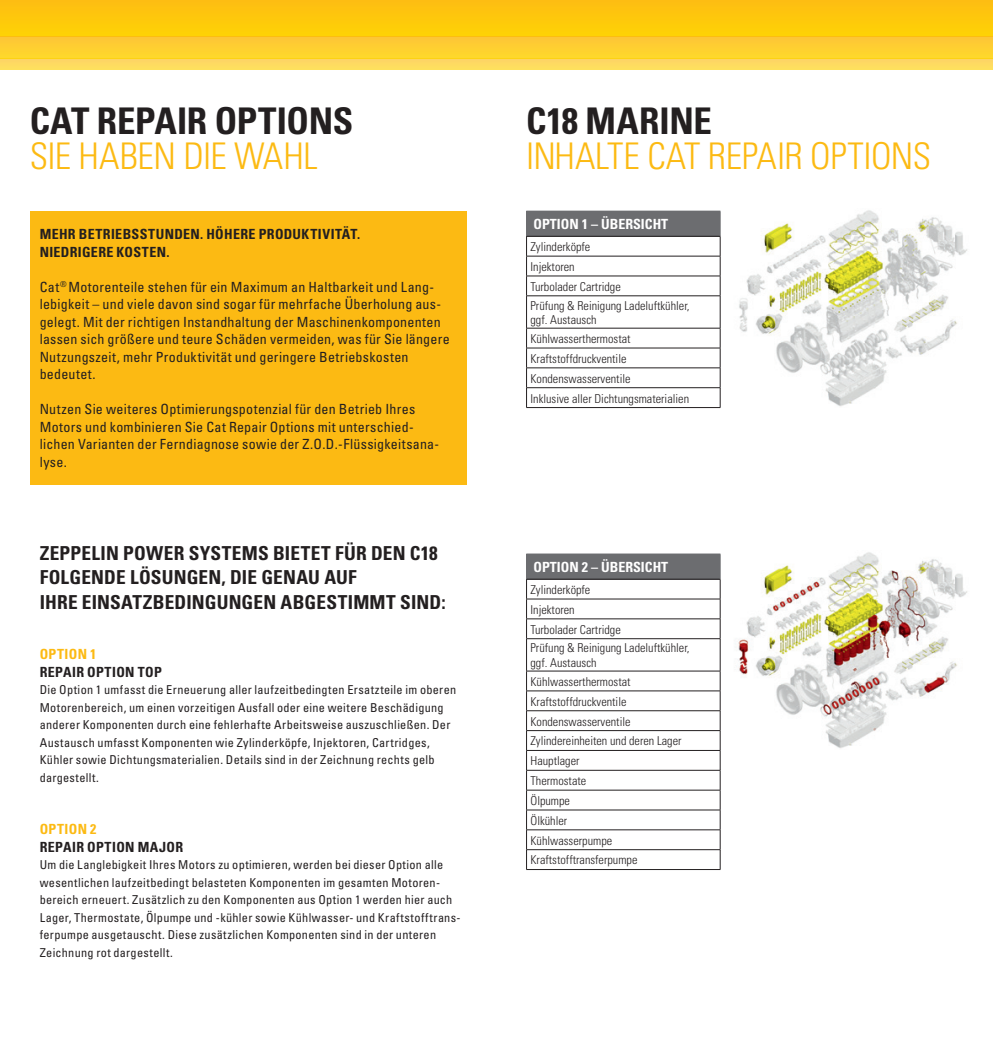
<style>
.page{position:relative;width:993px;height:1042px;background:#fff}
.page>*{position:absolute;margin:0;border:0;box-sizing:border-box;transform-origin:0 0}
.t1{font:36.75px "Univers LTCYR 47 Light Cond";letter-spacing:-.015em;color:#fcba13}
.t2{font:36.75px "Univers LTCYR 67 Bold Cond";letter-spacing:-.01em;color:#231f20}
.t3{font:700 condensed 19.25px/24.5px "Univers";letter-spacing:.01em;color:#231f20}
.t4{font:condensed 14px/17.5px "Univers";letter-spacing:.015em;color:#231f20}
.t5{font:700 condensed 14px/17.5px "Univers";letter-spacing:.025em;color:#231f20}
.t6{font:700 condensed 14px "Univers";color:#fff}
.t7{font:700 condensed 14px "Univers";letter-spacing:.02em;color:#fcba13}
.t8{font:condensed 12.25px/17.5px "Univers";letter-spacing:.025em;color:#231f20}
.t9{font:300 condensed 12.25px/19.8px "Univers";color:#231f20}
</style>
<div class="page">
<img style="left:739px;top:210px;width:229px;height:197px">
<img style="left:738px;top:552px;width:230px;height:197px">
<div style="left:0;top:0;width:992px;height:36px;background:#fec80c"></div>
<div style="left:0;top:58px;width:992px;height:11px;background:#feda62"></div>
<div style="left:0;top:36px;width:992px;height:22px;background:#fece31"></div>
<div style="left:526px;top:211px;width:194px;height:25px;background:#6c6d70"></div>
<hr style="left:526px;top:236px;width:194px;height:1px;background:#231f20">
<hr style="left:526px;top:256px;width:194px;height:1px;background:#231f20">
<hr style="left:526px;top:276px;width:194px;height:1px;background:#231f20">
<hr style="left:526px;top:295px;width:194px;height:1px;background:#231f20">
<hr style="left:526px;top:296px;width:1px;height:32px;background:#231f20">
<hr style="left:719px;top:296px;width:1px;height:32px;background:#231f20">
<hr style="left:526px;top:328px;width:194px;height:1px;background:#231f20">
<hr style="left:526px;top:348px;width:194px;height:1px;background:#231f20">
<hr style="left:526px;top:367px;width:194px;height:1px;background:#231f20">
<hr style="left:526px;top:387px;width:194px;height:1px;background:#231f20">
<svg style="left:526px;top:328px;width:1px;height:79px"></svg>
<svg style="left:719px;top:328px;width:1px;height:79px"></svg>
<hr style="left:526px;top:407px;width:194px;height:1px;background:#231f20">
<svg style="left:526px;top:236px;width:1px;height:59px"></svg>
<svg style="left:719px;top:235px;width:1px;height:60px"></svg>
<div style="left:526px;top:554px;width:194px;height:25px;background:#6c6d70"></div>
<hr style="left:526px;top:579px;width:194px;height:1px;background:#231f20">
<hr style="left:526px;top:599px;width:194px;height:1px;background:#231f20">
<hr style="left:526px;top:618px;width:194px;height:1px;background:#231f20">
<hr style="left:526px;top:638px;width:194px;height:1px;background:#231f20">
<hr style="left:526px;top:639px;width:1px;height:32px;background:#231f20">
<hr style="left:719px;top:639px;width:1px;height:32px;background:#231f20">
<hr style="left:526px;top:671px;width:194px;height:1px;background:#231f20">
<hr style="left:526px;top:690px;width:194px;height:1px;background:#231f20">
<hr style="left:526px;top:710px;width:194px;height:1px;background:#231f20">
<hr style="left:526px;top:730px;width:194px;height:1px;background:#231f20">
<hr style="left:526px;top:750px;width:194px;height:1px;background:#231f20">
<hr style="left:526px;top:770px;width:194px;height:1px;background:#231f20">
<hr style="left:526px;top:790px;width:194px;height:1px;background:#231f20">
<hr style="left:526px;top:809px;width:194px;height:1px;background:#231f20">
<hr style="left:526px;top:829px;width:194px;height:1px;background:#231f20">
<hr style="left:526px;top:849px;width:194px;height:1px;background:#231f20">
<svg style="left:526px;top:671px;width:1px;height:198px"></svg>
<svg style="left:719px;top:671px;width:1px;height:198px"></svg>
<hr style="left:526px;top:869px;width:194px;height:1px;background:#231f20">
<svg style="left:526px;top:579px;width:1px;height:59px"></svg>
<svg style="left:719px;top:578px;width:1px;height:60px"></svg>
<div style="left:30px;top:211px;width:436px;height:274px;background:#fcba13"></div>
<h1 class="t2" style="left:30px;top:99px;width:325px">CAT REPAIR OPTIONS</h1>
<h1 class="t1" style="left:30px;top:131px;width:289px">SIE HABEN DIE WAHL</h1>
<p class="t5" style="left:40px;top:225px;width:322px">MEHR BETRIEBSSTUNDEN. HÖHERE PRODUKTIVITÄT.<br>NIEDRIGERE KOSTEN.</p>
<p class="t4" style="left:40px;top:278px;width:411px">Cat<sup>®</sup> Motorenteile stehen für ein Maximum an Haltbarkeit und Lang&shy;lebigkeit – und viele davon sind sogar für mehrfache Überholung aus&shy;gelegt. Mit der richtigen Instandhaltung der Maschinenkomponenten lassen sich größere und teure Schäden vermeiden, was für Sie längere Nutzungszeit, mehr Produktivität und geringere Betriebskosten bedeutet.</p>
<p class="t4" style="left:40px;top:400px;width:401px">Nutzen Sie weiteres Optimierungspotenzial für den Betrieb Ihres Motors und kombinieren Sie Cat Repair Options mit unterschied&shy;lichen Varianten der Ferndiagnose sowie der Z.O.D.-Flüssigkeitsana&shy;lyse.</p>
<h2 class="t3" style="left:40px;top:541px;width:407px">ZEPPELIN POWER SYSTEMS BIETET FÜR DEN C18<br>FOLGENDE LÖSUNGEN, DIE GENAU AUF<br>IHRE EINSATZBEDINGUNGEN ABGESTIMMT SIND:</h2>
<p class="t7" style="left:40px;top:646px;width:58px">OPTION 1</p>
<p class="t5" style="left:40px;top:663px;width:123px">REPAIR OPTION TOP</p>
<p class="t8" style="left:40px;top:681px;width:418px">Die Option 1 umfasst die Erneuerung aller laufzeitbedingten Ersatzteile im oberen Motorenbereich, um einen vorzeitigen Ausfall oder eine weitere Beschädigung anderer Komponenten durch eine fehlerhafte Arbeitsweise auszuschließen. Der Austausch umfasst Komponenten wie Zylinderköpfe, Injektoren, Cartridges, Kühler sowie Dichtungsmaterialien. Details sind in der Zeichnung rechts gelb dargestellt.</p>
<p class="t7" style="left:40px;top:821px;width:58px">OPTION 2</p>
<p class="t5" style="left:40px;top:838px;width:145px">REPAIR OPTION MAJOR</p>
<p class="t8" style="left:40px;top:856px;width:422px">Um die Langlebigkeit Ihres Motors zu optimieren, werden bei dieser Option alle wesentlichen laufzeitbedingt belasteten Komponenten im gesamten Motoren&shy;bereich erneuert. Zusätzlich zu den Komponenten aus Option 1 werden hier auch Lager, Thermostate, Ölpumpe und -kühler sowie Kühlwasser- und Kraftstofftrans&shy;ferpumpe ausgetauscht. Diese zusätzlichen Komponenten sind in der unteren Zeichnung rot dargestellt.</p>
<h1 class="t2" style="left:526px;top:99px;width:187px">C18 MARINE</h1>
<h1 class="t1" style="left:526px;top:131px;width:406px">INHALTE CAT REPAIR OPTIONS</h1>
<p class="t6" style="left:533px;top:216px;width:136px">OPTION 1 – ÜBERSICHT</p>
<p class="t9" style="left:530px;top:237px;width:160px">Zylinderköpfe<br>Injektoren<br>Turbolader Cartridge<br>Prüfung &amp; Reinigung Ladeluftkühler,</p>
<p class="t9" style="left:530px;top:310px;width:160px">ggf. Austausch<br>Kühlwasserthermostat<br>Kraftstoffdruckventile<br>Kondenswasserventile<br>Inklusive aller Dichtungsmaterialien</p>
<p class="t6" style="left:533px;top:558px;width:136px">OPTION 2 – ÜBERSICHT</p>
<p class="t9" style="left:530px;top:580px;width:160px">Zylinderköpfe<br>Injektoren<br>Turbolader Cartridge<br>Prüfung &amp; Reinigung Ladeluftkühler,</p>
<p class="t9" style="left:530px;top:653px;width:152px">ggf. Austausch<br>Kühlwasserthermostat<br>Kraftstoffdruckventile<br>Kondenswasserventile<br>Zylindereinheiten und deren Lager<br>Hauptlager<br>Thermostate<br>Ölpumpe<br>Ölkühler<br>Kühlwasserpumpe<br>Kraftstofftransferpumpe</p>
</div>
